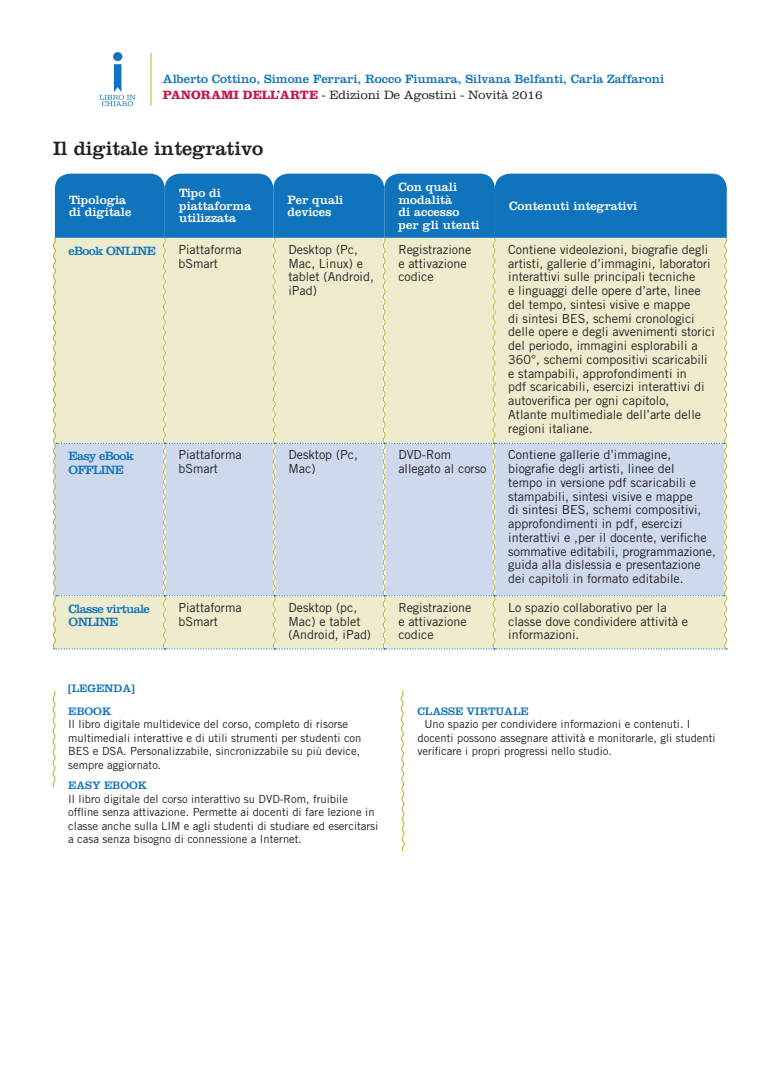
<style>
.page{position:relative;width:780px;height:1088px;background:#fff}
.page>*{position:absolute;margin:0;border:0;box-sizing:border-box;transform-origin:0 0}
.t1{font:20px "Clarendon LT Std";color:#231f20}
.t2{font:12.5px/13.8px "Trade Gothic LT Std";color:#231f20}
.t3{font:12.5px/16.5px "Clarendon LT Std";color:#1074bc}
.t4{font:12.5px/12.5px "Clarendon LT Std";color:#fff}
.t5{font:12.5px/13.8px "Clarendon";letter-spacing:-.05em;color:#1074bc}
.t6{font:11.25px/13.5px "Trade Gothic LT Std";color:#231f20}
.t7{font:11.25px "Clarendon LT Std";color:#1074bc}
.s1{font-weight:700;color:#c5164a}
.s2{font-weight:300;color:#231f20}
</style>
<div class="page">
<hr style="left:150px;top:53px;width:1px;height:52px;background:#bbb12a">
<div style="left:113px;top:52px;width:9px;height:9px;background:#1074bc;border-radius:50%"></div>
<svg style="left:99px;top:64px;width:36px;height:42px"></svg>
<svg style="left:53px;top:174px;width:674px;height:475px;background:#c6d5d4"></svg>
<svg style="left:52px;top:691px;width:4px;height:96px"></svg>
<svg style="left:400px;top:691px;width:5px;height:161px"></svg>
<p class="t3" style="left:163px;top:70px;width:503px">Alberto Cottino, Simone Ferrari, Rocco Fiumara, Silvana Belfanti, Carla Zaffaroni<br><span class="s1">PANORAMI DELL’ARTE</span> <span class="s2">- Edizioni De Agostini - Novità 2016</span></p>
<p class="t1" style="left:53px;top:137px;width:211px">Il digitale integrativo</p>
<p class="t4" style="left:69px;top:193px;width:58px">Tipologia</p>
<p class="t4" style="left:69px;top:206px;width:64px">di digitale</p>
<p class="t4" style="left:179px;top:187px;width:74px">Tipo di piattaforma utilizzata</p>
<p class="t4" style="left:287px;top:193px;width:57px">Per quali devices</p>
<p class="t4" style="left:398px;top:181px;width:60px">Con quali modalità</p>
<p class="t4" style="left:398px;top:206px;width:62px">di accesso</p>
<p class="t4" style="left:398px;top:218px;width:83px">per gli utenti</p>
<p class="t4" style="left:509px;top:199px;width:130px">Contenuti integrativi</p>
<p class="t5" style="left:69px;top:243px;width:89px">eBook ONLINE</p>
<p class="t2" style="left:178px;top:242px;width:65px">Piattaforma bSmart</p>
<p class="t2" style="left:288px;top:242px;width:87px">Desktop (Pc,<br>Mac, Linux) e tablet (Android, iPad)</p>
<p class="t2" style="left:398px;top:242px;width:74px">Registrazione e attivazione codice</p>
<p class="t2" style="left:508px;top:242px;width:208px">Contiene videolezioni, biografie degli artisti, gallerie d’immagini, laboratori interattivi sulle principali tecniche<br>e linguaggi delle opere d’arte, linee del tempo, sintesi visive e mappe<br>di sintesi BES, schemi cronologici delle opere e degli avvenimenti storici del periodo, immagini esplorabili a 360°, schemi compositivi scaricabili e stampabili, approfondimenti in<br>pdf scaricabili, esercizi interattivi di autoverifica per ogni capitolo,</p>
<p class="t2" style="left:508px;top:407px;width:194px">Atlante multimediale dell’arte delle regioni italiane.</p>
<p class="t5" style="left:69px;top:449px;width:67px">Easy eBook<br>OFFLINE</p>
<p class="t2" style="left:178px;top:448px;width:65px">Piattaforma bSmart</p>
<p class="t2" style="left:288px;top:448px;width:71px">Desktop (Pc,<br>Mac)</p>
<p class="t2" style="left:398px;top:448px;width:90px">DVD-Rom allegato al corso</p>
<p class="t2" style="left:508px;top:448px;width:209px">Contiene gallerie d’immagine, biografie degli artisti, linee del<br>tempo in versione pdf scaricabili e stampabili, sintesi visive e mappe<br>di sintesi BES, schemi compositivi, approfondimenti in pdf, esercizi interattivi e ,per il docente, verifiche sommative editabili, programmazione, guida alla dislessia e presentazione dei capitoli in formato editabile.</p>
<p class="t5" style="left:69px;top:601px;width:83px">Classe virtuale<br>ONLINE</p>
<p class="t2" style="left:178px;top:600px;width:65px">Piattaforma bSmart</p>
<p class="t2" style="left:288px;top:600px;width:84px">Desktop (pc,<br>Mac) e tablet (Android, iPad)</p>
<p class="t2" style="left:398px;top:600px;width:74px">Registrazione e attivazione codice</p>
<p class="t2" style="left:508px;top:600px;width:181px">Lo spazio collaborativo per la classe dove condividere attività e informazioni.</p>
<p class="t7" style="left:67px;top:682px;width:70px">[LEGENDA]</p>
<p class="t7" style="left:68px;top:704px;width:45px">EBOOK</p>
<p class="t6" style="left:68px;top:717px;width:295px">Il libro digitale multidevice del corso, completo di risorse multimediali interattive e di utili strumenti per studenti con BES e DSA. Personalizzabile, sincronizzabile su più device, sempre aggiornato.</p>
<p class="t7" style="left:68px;top:779px;width:81px">EASY EBOOK</p>
<p class="t6" style="left:68px;top:792px;width:311px">Il libro digitale del corso interattivo su DVD-Rom, fruibile offline senza attivazione. Permette ai docenti di fare lezione in classe anche sulla LIM e agli studenti di studiare ed esercitarsi a casa senza bisogno di connessione a Internet.</p>
<p class="t7" style="left:417px;top:704px;width:113px">CLASSE VIRTUALE</p>
<p class="t6" style="left:417px;top:717px;width:300px;text-indent:7px">Uno spazio per condividere informazioni e contenuti. I docenti possono assegnare attività e monitorarle, gli studenti verificare i propri progressi nello studio.</p>
</div>
